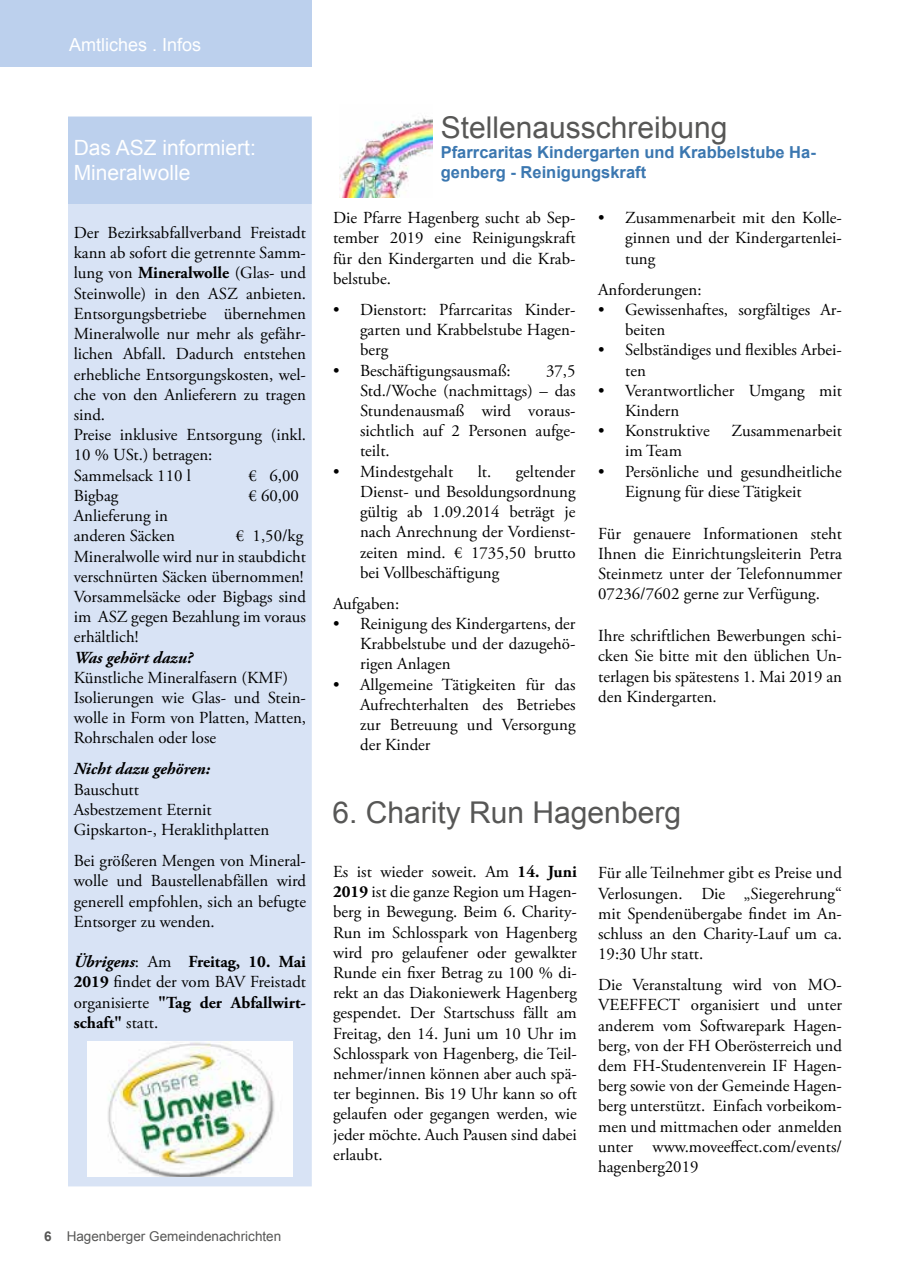
<style>
.page{position:relative;width:910px;height:1280px;background:#fff}
.page>*{position:absolute;margin:0;border:0;box-sizing:border-box;transform-origin:0 0}
.t1{font:30px "Arial";color:#575756}
.t2{font:21px/25.2px "Arial";color:#fff}
.t3{font:18px "Arial";color:#fff}
.t4{font:16.8px/20.2px "Adobe Garamond Pro";color:#000;text-align:justify}
.t5{font:italic 700 16.8px "Adobe Garamond Pro";color:#000}
.t6{font:700 16.5px/19.8px "Arial";color:#3b77b0}
.t7{font:13.5px "Arial";color:#575756}
.s1{font-weight:700}
.s2{font-weight:700;font-style:italic}
</style>
<div class="page">
<div style="left:0;top:0;width:312px;height:67px;background:#bcd0ed"></div>
<div style="left:69px;top:205px;width:242px;height:981px;background:#d8e3f5"></div>
<div style="left:68px;top:204px;width:244px;height:982px;border:2px solid #d8e3f5"></div>
<div style="left:69px;top:117px;width:242px;height:86px;background:#bcd0ed"></div>
<div style="left:68px;top:117px;width:244px;height:87px;border:2px solid #bcd0ed"></div>
<img style="left:340px;top:118px;width:92px;height:80px">
<img style="left:88px;top:1042px;width:204px;height:135px">
<p class="t3" style="left:69px;top:33px;width:134px">Amtliches . Infos</p>
<p class="t2" style="left:74px;top:135px;width:184px">Das ASZ informiert:<br>Mineralwolle</p>
<p class="t4" style="left:74px;top:223px;width:234px;text-align:left">Der Bezirksabfallverband Freistadt kann ab sofort die getrennte Samm&shy;lung von <span class="s1">Mineralwolle</span> (Glas- und<br>Steinwolle) in den ASZ anbieten.<br>Entsorgungsbetriebe übernehmen<br>Mineralwolle nur mehr als gefähr&shy;lichen Abfall. Dadurch entstehen erhebliche Entsorgungskosten, wel&shy;che von den Anlieferern zu tragen sind.<br>Preise inklusive Entsorgung (inkl.<br>10 % USt.) betragen:<br>Sammelsack 110 l</p>
<p class="t4" style="left:248px;top:466px;width:52px">€ 6,00</p>
<p class="t4" style="left:74px;top:486px;width:46px">Bigbag</p>
<p class="t4" style="left:248px;top:486px;width:52px">€ 60,00</p>
<p class="t4" style="left:74px;top:506px;width:103px">Anlieferung in anderen Säcken</p>
<p class="t4" style="left:74px;top:526px;width:234px;text-align:left;text-indent:162px">€ 1,50/kg<br>Mineralwolle wird nur in staubdicht verschnürten Säcken übernommen!<br>Vorsammelsäcke oder Bigbags sind im ASZ gegen Bezahlung im voraus erhältlich!</p>
<p class="t5" style="left:74px;top:647px;width:120px">Was gehört dazu?</p>
<p class="t4" style="left:74px;top:668px;width:234px;text-align:left">Künstliche Mineralfasern (KMF)<br>Isolierungen wie Glas- und Stein&shy;wolle in Form von Platten, Matten,<br>Rohrschalen oder lose</p>
<p class="t5" style="left:74px;top:759px;width:138px">Nicht dazu gehören:</p>
<p class="t4" style="left:74px;top:780px;width:197px;text-align:left">Bauschutt<br>Asbestzement Eternit<br>Gipskarton-, Heraklithplatten</p>
<p class="t4" style="left:74px;top:851px;width:234px">Bei größeren Mengen von Mineral&shy;wolle und Baustellenabfällen wird generell empfohlen, sich an befugte Entsorger zu wenden.</p>
<p class="t4" style="left:74px;top:952px;width:234px"><span class="s2">Übrigens</span>: Am <span class="s1">Freitag, 10. Mai 2019</span> findet der vom BAV Freistadt organisierte <span class="s1">"Tag der Abfallwirt&shy;schaft"</span> statt.</p>
<p class="t7" style="left:44px;top:1227px;width:239px"><span class="s1">6</span> Hagenberger Gemeindenachrichten</p>
<h1 class="t1" style="left:441px;top:108px;width:288px">Stellenausschreibung</h1>
<p class="t6" style="left:441px;top:143px;width:376px">Pfarrcaritas Kindergarten und Krabbelstube Ha&shy;genberg - Reinigungskraft</p>
<p class="t4" style="left:333px;top:208px;width:244px">Die Pfarre Hagenberg sucht ab Sep&shy;tember 2019 eine Reinigungskraft für den Kindergarten und die Krab&shy;belstube.</p>
<p class="t4" style="left:360px;top:300px;width:217px;text-indent:-27px">• Dienstort: Pfarrcaritas Kinder&shy;garten und Krabbelstube Hagen&shy;berg</p>
<p class="t4" style="left:333px;top:361px;width:179px">• Beschäftigungsausmaß:</p>
<p class="t4" style="left:625px;top:208px;width:218px;text-indent:-27px">• Zusammenarbeit mit den Kolle&shy;ginnen und der Kindergartenlei&shy;tung</p>
<p class="t4" style="left:598px;top:280px;width:105px">Anforderungen:</p>
<p class="t4" style="left:625px;top:300px;width:218px;text-indent:-27px">• Gewissenhaftes, sorgfältiges Ar&shy;beiten</p>
<p class="t4" style="left:625px;top:340px;width:218px;text-indent:-27px">• Selbständiges und flexibles Arbei&shy;ten</p>
<p class="t4" style="left:625px;top:381px;width:218px;text-indent:-27px">• Verantwortlicher Umgang mit<br>Kindern</p>
<p class="t4" style="left:598px;top:421px;width:113px">• Konstruktive</p>
<p class="t4" style="left:731px;top:421px;width:112px">Zusammenarbeit</p>
<p class="t4" style="left:625px;top:442px;width:58px">im Team</p>
<p class="t4" style="left:625px;top:462px;width:218px;text-indent:-27px">• Persönliche und gesundheitliche<br>Eignung für diese Tätigkeit</p>
<p class="t4" style="left:598px;top:524px;width:245px">Für genauere Informationen steht Ihnen die Einrichtungsleiterin Petra Steinmetz unter der Telefonnummer 07236/7602 gerne zur Verfügung.</p>
<p class="t4" style="left:598px;top:626px;width:245px">Ihre schriftlichen Bewerbungen schi&shy;cken Sie bitte mit den üblichen Un&shy;terlagen bis spätestens 1. Mai 2019 an den Kindergarten.</p>
<p class="t4" style="left:360px;top:361px;width:217px;text-indent:186px">37,5<br>Std./Woche (nachmittags) – das Stundenausmaß wird voraus&shy;sichtlich auf 2 Personen aufge&shy;teilt.</p>
<p class="t4" style="left:333px;top:462px;width:122px">• Mindestgehalt</p>
<p class="t4" style="left:360px;top:462px;width:217px;text-indent:118px">lt. geltender Dienst- und Besoldungsordnung gültig ab 1.09.2014 beträgt je nach Anrechnung der Vordienst&shy;zeiten mind. € 1735,50 brutto bei Vollbeschäftigung</p>
<p class="t4" style="left:333px;top:594px;width:68px">Aufgaben:</p>
<p class="t4" style="left:360px;top:614px;width:217px;text-indent:-27px">• Reinigung des Kindergartens, der Krabbelstube und der dazugehö&shy;rigen Anlagen</p>
<p class="t4" style="left:360px;top:675px;width:217px;text-indent:-27px">• Allgemeine Tätigkeiten für das Aufrechterhalten des Betriebes zur Betreuung und Versorgung der Kinder</p>
<h1 class="t1" style="left:333px;top:793px;width:350px">6. Charity Run Hagenberg</h1>
<p class="t4" style="left:333px;top:862px;width:245px">Es ist wieder soweit. Am <span class="s1">14. Juni 2019</span> ist die ganze Region um Hagen&shy;berg in Bewegung. Beim 6. Charity-Run im Schlosspark von Hagenberg wird pro gelaufener oder gewalkter Runde ein fixer Betrag zu 100 % di&shy;rekt an das Diakoniewerk Hagenberg gespendet. Der Startschuss fällt am Freitag, den 14. Juni um 10 Uhr im Schlosspark von Hagenberg, die Teil&shy;nehmer/innen können aber auch spä&shy;ter beginnen. Bis 19 Uhr kann so oft gelaufen oder gegangen werden, wie jeder möchte. Auch Pausen sind dabei erlaubt.</p>
<p class="t4" style="left:598px;top:863px;width:245px">Für alle Teilnehmer gibt es Preise und Verlosungen. Die „Siegerehrung“ mit Spendenübergabe findet im An&shy;schluss an den Charity-Lauf um ca.<br>19:30 Uhr statt.</p>
<p class="t4" style="left:598px;top:975px;width:245px">Die Veranstaltung wird von MO-VEEFFECT organisiert und unter anderem vom Softwarepark Hagen&shy;berg, von der FH Oberösterreich und dem FH-Studentenverein IF Hagen&shy;berg sowie von der Gemeinde Hagen&shy;berg unterstützt. Einfach vorbeikom&shy;men und mittmachen oder anmelden unter www.moveeffect.com/events/ hagenberg2019</p>
</div>
